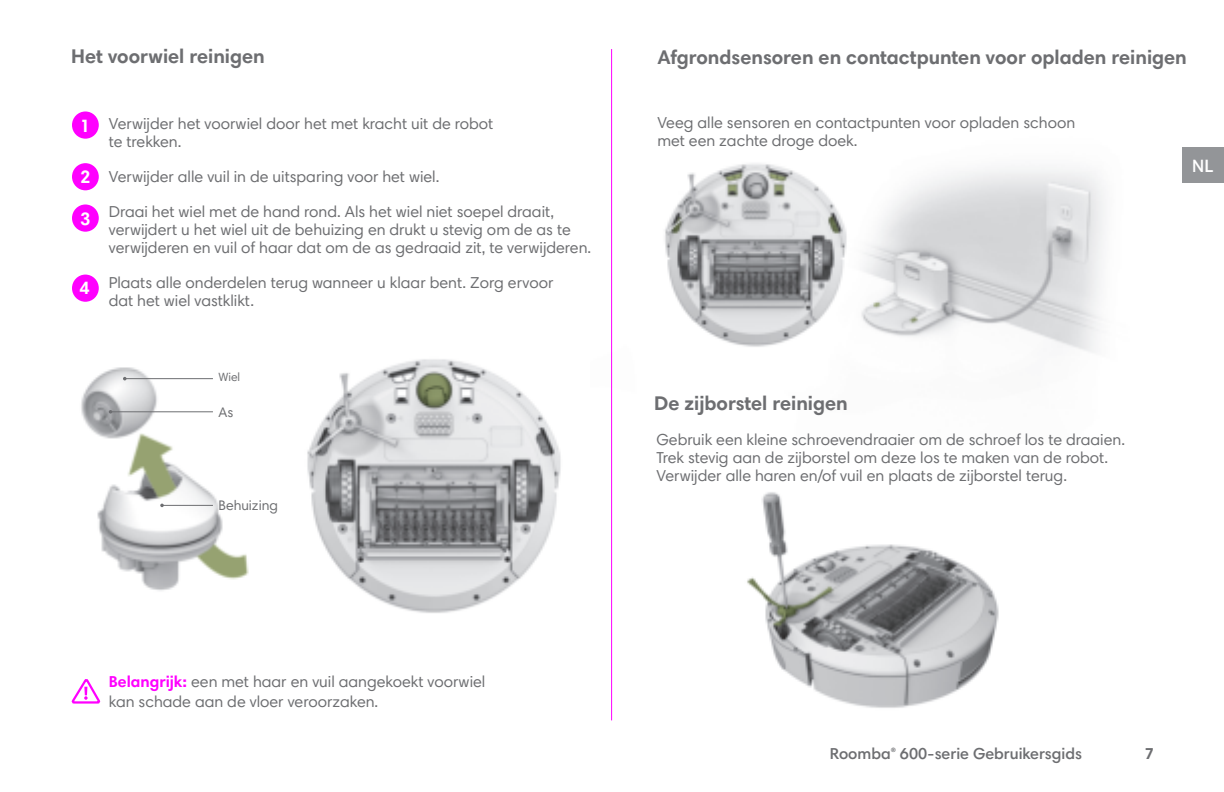
<style>
.page{position:relative;width:1224px;height:792px;background:#fff}
.page>*{position:absolute;margin:0;border:0;box-sizing:border-box;transform-origin:0 0}
.t1{font:700 20px "Harmonia Sans Std";color:#6d6e71}
.t2{font:700 18px "Harmonia Sans Std";color:#fff}
.t3{font:600 18px "Harmonia Sans Std";color:#fff}
.t4{font:16px/18px "Harmonia Sans Std";color:#6d6e71}
.t5{font:600 16px "Harmonia Sans Std";color:#6d6e71}
.t6{font:700 16px "Harmonia Sans Std";color:#6d6e71}
.t7{font:14px "Harmonia Sans Std";color:#6d6e71}
.t8{font:12px "Harmonia Sans Std";color:#6d6e71}
.s1{font-weight:700;color:#f0f}
</style>
<div class="page">
<div style="left:1182px;top:147px;width:42px;height:36px;background:#939598"></div>
<img style="left:612px;top:78px;width:493px;height:396px">
<div style="left:722px;top:112px;width:409px;height:78px;background:#fff"></div>
<img style="left:81px;top:367px;width:168px;height:224px">
<img style="left:639px;top:444px;width:466px;height:264px">
<hr style="left:611px;top:49px;width:1px;height:671px;background:#f0f">
<div style="left:72px;top:111px;width:27px;height:28px;background:#f0f;border-radius:50%"></div>
<div style="left:72px;top:163px;width:27px;height:27px;background:#f0f;border-radius:50%"></div>
<div style="left:72px;top:204px;width:27px;height:28px;background:#f0f;border-radius:50%"></div>
<hr style="left:125px;top:378px;width:88px;height:1px;background:#6d6e71">
<hr style="left:111px;top:411px;width:102px;height:1px;background:#6d6e71">
<hr style="left:162px;top:505px;width:51px;height:1px;background:#6d6e71">
<div style="left:72px;top:275px;width:27px;height:27px;background:#f0f;border-radius:50%"></div>
<img style="left:307px;top:359px;width:254px;height:254px">
<svg style="left:72px;top:679px;width:28px;height:25px"></svg>
<p class="t1" style="left:71px;top:48px;width:195px">Het voorwiel reinigen</p>
<p class="t2" style="left:80px;top:118px;width:12px">1</p>
<p class="t2" style="left:80px;top:170px;width:12px">2</p>
<p class="t2" style="left:80px;top:211px;width:12px">3</p>
<p class="t2" style="left:80px;top:281px;width:12px">4</p>
<p class="t4" style="left:109px;top:116px;width:386px">Verwijder het voorwiel door het met kracht uit de robot te trekken.</p>
<p class="t4" style="left:109px;top:161px;width:447px;line-height:35px">Verwijder alle vuil in de uitsparing voor het wiel.<br>Draai het wiel met de hand rond. Als het wiel niet soepel draait,</p>
<p class="t4" style="left:109px;top:222px;width:484px">verwijdert u het wiel uit de behuizing en drukt u stevig om de as te verwijderen en vuil of haar dat om de as gedraaid zit, te verwijderen.</p>
<p class="t4" style="left:109px;top:275px;width:446px">Plaats alle onderdelen terug wanneer u klaar bent. Zorg ervoor dat het wiel vastklikt.</p>
<p class="t8" style="left:218px;top:372px;width:23px">Wiel</p>
<p class="t7" style="left:218px;top:407px;width:16px">As</p>
<p class="t7" style="left:218px;top:499px;width:61px">Behuizing</p>
<p class="t4" style="left:109px;top:673px;width:378px;line-height:20px"><span class="s1">Belangrijk:</span> een met haar en vuil aangekoekt voorwiel kan schade aan de vloer veroorzaken.</p>
<p class="t1" style="left:657px;top:49px;width:531px">Afgrondsensoren en contactpunten voor opladen reinigen</p>
<p class="t4" style="left:657px;top:115px;width:419px">Veeg alle sensoren en contactpunten voor opladen schoon met een zachte droge doek.</p>
<p class="t3" style="left:1192px;top:159px;width:22px">NL</p>
<p class="t1" style="left:654px;top:395px;width:195px">De zijborstel reinigen</p>
<p class="t4" style="left:657px;top:432px;width:470px">Gebruik een kleine schroevendraaier om de schroef los te draaien.<br>Trek stevig aan de zijborstel om deze los te maken van de robot.<br>Verwijder alle haren en/of vuil en plaats de zijborstel terug.</p>
<p class="t5" style="left:830px;top:747px;width:254px">Roomba<sup>®</sup> 600-serie Gebruikersgids</p>
<p class="t6" style="left:1145px;top:747px;width:11px">7</p>
</div>
